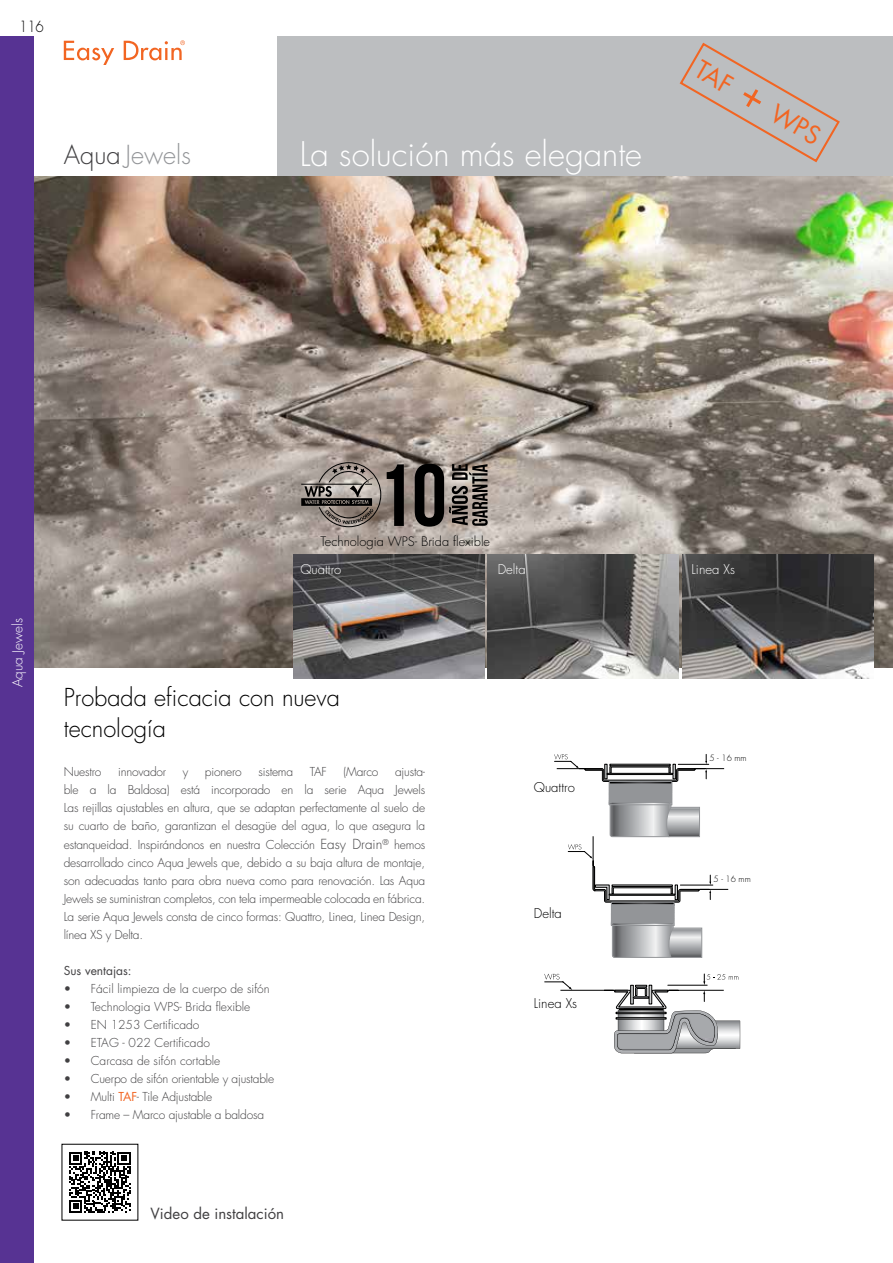
<style>
.page{position:relative;width:893px;height:1263px;background:#fff}
.page>*{position:absolute;margin:0;border:0;box-sizing:border-box;transform-origin:0 0}
.t1{font:300 33px "Futura Std";color:#fff}
.t2{font:300 25.5px "Futura Std";color:#939598}
.t3{font:24.75px "Futura Std";color:#f26522}
.t4{font:300 24px/30.6px "Futura Std";color:#000}
.t5{font:15px "Futura Std";color:#414042}
.t6{font:300 15px "Futura Std";color:#000;scale:.9 1}
.t7{font:300 13.5px "Futura Std";color:#fff}
.t8{font:300 13.2px "Futura Std";color:#000}
.t9{font:300 13.2px "Futura Std";color:#fff}
.t10{font:300 12.75px "Futura Std";color:#000}
.t11{font:300 12px/18px "Futura Std";letter-spacing:-.015em;color:#414042;text-align:justify}
.t12{font:12px "Futura Std";color:#414042}
.t13{font:300 8.4px "Futura Std";color:#000}
.s1{color:#414042}
.s2{font-size:39.15px}
.s3{font-size:13.5px}
.s4{font-weight:400;color:#f26522}
</style>
<div class="page">
<div style="left:277px;top:36px;width:616px;height:141px;background:#bcbec0"></div>
<img style="left:34px;top:177px;width:859px;height:491px">
<svg style="left:679px;top:42px;width:161px;height:121px"></svg>
<img style="left:487px;top:554px;width:192px;height:125px">
<svg style="left:554px;top:754px;width:174px;height:203px"></svg>
<img style="left:293px;top:554px;width:192px;height:125px">
<svg style="left:69px;top:1151px;width:61px;height:62px"></svg>
<img style="left:682px;top:554px;width:191px;height:125px">
<svg style="left:544px;top:974px;width:196px;height:79px"></svg>
<svg style="left:387px;top:464px;width:17px;height:62px"></svg>
<svg style="left:415px;top:464px;width:73px;height:63px;background:#5a5450"></svg>
<svg style="left:301px;top:462px;width:80px;height:65px;background:#877e78"></svg>
<div style="left:0;top:36px;width:34px;height:1227px;background:#573393"></div>
<svg style="left:64px;top:41px;width:50px;height:23px"></svg>
<svg style="left:124px;top:40px;width:61px;height:20px"></svg>
<p class="t6" style="left:19px;top:17px;width:29px">116</p>
<h2 class="t2" style="left:64px;top:139px;width:129px"><span class="s1">Aqua</span> Jewels</h2>
<h1 class="t1" style="left:300px;top:134px;width:344px">La solución más elegante</h1>
<h3 class="t3" style="left:705px;top:54px;width:142px;rotate:30deg">TAF <span class="s2">+</span> WPS</h3>
<p class="t7" style="left:9px;top:687px;width:70px;rotate:-90deg">Aqua Jewels</p>
<p class="t10" style="left:320px;top:534px;width:171px">Technologia WPS- Brida flexible</p>
<p class="t9" style="left:300px;top:561px;width:43px">Quattro</p>
<p class="t9" style="left:498px;top:561px;width:29px">Delta</p>
<h3 class="t4" style="left:64px;top:683px;width:278px">Probada eficacia con nueva tecnología</h3>
<p class="t11" style="left:64px;top:763px;width:39px">Nuestro</p>
<p class="t11" style="left:118px;top:763px;width:50px">innovador</p>
<p class="t11" style="left:183px;top:763px;width:7px">y</p>
<p class="t11" style="left:205px;top:763px;width:38px">pionero</p>
<p class="t11" style="left:258px;top:763px;width:36px">sistema</p>
<p class="t11" style="left:310px;top:763px;width:19px">TAF</p>
<p class="t11" style="left:343px;top:763px;width:37px">(Marco</p>
<p class="t11" style="left:64px;top:763px;width:363px;text-indent:331px">ajusta&shy;ble a la Baldosa) está incorporado en la serie Aqua Jewels Las rejillas ajustables en altura, que se adaptan perfectamente al suelo de su cuarto de baño, garantizan el desagüe del agua, lo que asegura la</p>
<p class="t11" style="left:64px;top:836px;width:363px">estanqueidad. Inspirándonos en nuestra Colección <span class="s3">Easy Drain</span><sup>®</sup> hemos desarrollado cinco Aqua Jewels que, debido a su baja altura de montaje, son adecuadas tanto para obra nueva como para renovación. Las Aqua Jewels se suministran completos, con tela impermeable colocada en fábrica.<br>La serie Aqua Jewels consta de cinco formas: Quattro, Linea, Linea Design, línea XS y Delta.</p>
<p class="t12" style="left:64px;top:963px;width:69px">Sus ventajas:</p>
<p class="t11" style="left:64px;top:980px;width:207px">• Fácil limpieza de la cuerpo de sifón</p>
<p class="t11" style="left:64px;top:998px;width:188px">• Technologia WPS- Brida flexible</p>
<p class="t11" style="left:64px;top:1016px;width:137px">• EN 1253 Certificado</p>
<p class="t11" style="left:64px;top:1034px;width:148px">• ETAG - 022 Certificado</p>
<p class="t11" style="left:64px;top:1052px;width:158px">• Carcasa de sifón cortable</p>
<p class="t11" style="left:64px;top:1070px;width:212px">• Cuerpo de sifón orientable y ajustable</p>
<p class="t11" style="left:64px;top:1088px;width:150px">• Multi <span class="s4">TAF</span>- Tile Adjustable</p>
<p class="t11" style="left:64px;top:1106px;width:202px">• Frame – Marco ajustable a baldosa</p>
<p class="t5" style="left:151px;top:1204px;width:135px">Video de instalación</p>
<p class="t8" style="left:534px;top:779px;width:43px">Quattro</p>
<p class="t8" style="left:534px;top:905px;width:29px">Delta</p>
<p class="t8" style="left:534px;top:995px;width:45px">Linea Xs</p>
<p class="t9" style="left:692px;top:561px;width:45px">Linea Xs</p>
<p class="t13" style="left:709px;top:753px;width:39px">5 - 16 mm</p>
<p class="t13" style="left:714px;top:874px;width:39px">5 - 16 mm</p>
</div>
